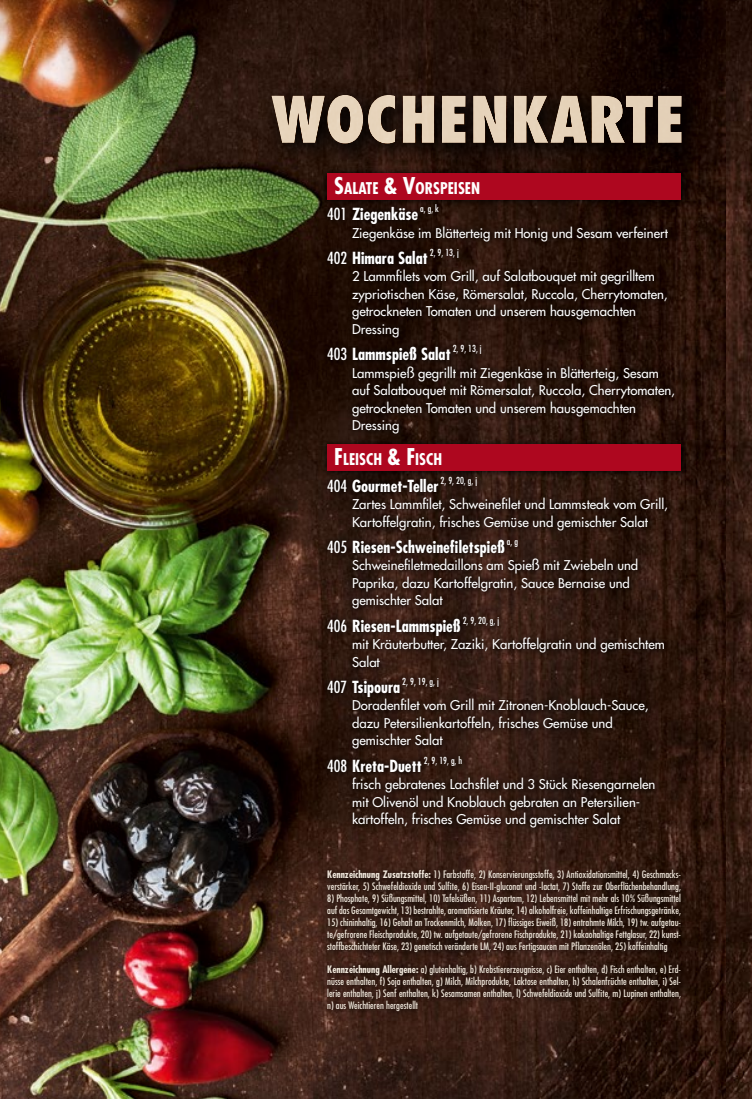
<style>
.page{position:relative;width:752px;height:1099px;background:#fff}
.page>*{position:absolute;margin:0;border:0;box-sizing:border-box;transform-origin:0 0}
.t1{font:800 condensed 62.5px "Futura Std";color:#f0e7db}
.t2{font:700 condensed 16.25px "Futura Std";color:#fff}
.t3{font:700 condensed 15.75px "Futura Std";color:#fff}
.t4{font:500 13.12px/17.5px "Futura Std";color:#fff}
.t5{font:condensed 10px/12px "Futura Std";color:#f0e7db}
.t6{font:condensed 9.5px "Futura Std";color:#fff}
.s1{font-size:22.5px}
.s2{font-weight:400}
.s3{font-weight:700}
</style>
<div class="page">
<img style="left:725px;top:0;width:26px;height:1098px">
<img style="left:0;top:0;width:725px;height:1098px">
<svg style="left:321px;top:168px;width:366px;height:850px;background:#29150d"></svg>
<div style="left:327px;top:173px;width:353px;height:26px;background:#ae071f"></div>
<div style="left:327px;top:445px;width:353px;height:26px;background:#ae071f"></div>
<svg style="left:261px;top:83px;width:444px;height:85px;background:#170a05"></svg>
<h1 class="t1" style="left:271px;top:80px;width:415px">WOCHENKARTE</h1>
<h3 class="t3" style="left:334px;top:178px;width:147px"><span class="s1">S</span>ALATE <span class="s1">&amp; V</span>ORSPEISEN</h3>
<h2 class="t2" style="left:327px;top:204px;width:92px"><span class="s2">401</span> Ziegenkäse</h2>
<p class="t6" style="left:420px;top:203px;width:20px">a, g, k</p>
<h3 class="t4" style="left:352px;top:224px;width:317px">Ziegenkäse im Blätterteig mit Honig und Sesam verfeinert</h3>
<h2 class="t2" style="left:327px;top:248px;width:102px"><span class="s2">402</span> Himara Salat</h2>
<p class="t6" style="left:429px;top:247px;width:30px">2, 9, 13, j</p>
<h3 class="t4" style="left:352px;top:268px;width:317px">2 Lammfilets vom Grill, auf Salatbouquet mit gegrilltem zypriotischen Käse, Römersalat, Ruccola, Cherrytomaten, getrockneten Tomaten und unserem hausgemachten Dressing</h3>
<h2 class="t2" style="left:327px;top:344px;width:125px"><span class="s2">403</span> Lammspieß Salat</h2>
<p class="t6" style="left:452px;top:343px;width:30px">2, 9, 13, j</p>
<h3 class="t4" style="left:352px;top:364px;width:324px">Lammspieß gegrillt mit Ziegenkäse in Blätterteig, Sesam auf Salatbouquet mit Römersalat, Ruccola, Cherrytomaten, getrockneten Tomaten und unserem hausgemachten Dressing</h3>
<h3 class="t3" style="left:334px;top:449px;width:109px"><span class="s1">F</span>LEISCH <span class="s1">&amp; F</span>ISCH</h3>
<h2 class="t2" style="left:327px;top:475px;width:113px"><span class="s2">404</span> Gourmet-Teller</h2>
<p class="t6" style="left:440px;top:474px;width:38px">2, 9, 20, g, j</p>
<h3 class="t4" style="left:352px;top:495px;width:317px">Zartes Lammfilet, Schweinefilet und Lammsteak vom Grill,<br>Kartoffelgratin, frisches Gemüse und gemischter Salat</h3>
<h2 class="t2" style="left:327px;top:536px;width:179px"><span class="s2">405</span> Riesen-Schweinefiletspieß</h2>
<p class="t6" style="left:506px;top:535px;width:13px">a, g</p>
<h3 class="t4" style="left:352px;top:556px;width:287px">Schweinefiletmedaillons am Spieß mit Zwiebeln und<br>Paprika, dazu Kartoffelgratin, Sauce Bernaise und gemischter Salat</h3>
<h2 class="t2" style="left:327px;top:615px;width:135px"><span class="s2">406</span> Riesen-Lammspieß</h2>
<p class="t6" style="left:462px;top:614px;width:38px">2, 9, 20, g, j</p>
<h3 class="t4" style="left:352px;top:635px;width:314px">mit Kräuterbutter, Zaziki, Kartoffelgratin und gemischtem<br>Salat</h3>
<h2 class="t2" style="left:327px;top:676px;width:74px"><span class="s2">407</span> Tsipoura</h2>
<p class="t6" style="left:402px;top:675px;width:38px">2, 9, 19, g, j</p>
<h3 class="t4" style="left:352px;top:696px;width:298px">Doradenfilet vom Grill mit Zitronen-Knoblauch-Sauce, dazu Petersilienkartoffeln, frisches Gemüse und gemischter Salat</h3>
<h2 class="t2" style="left:327px;top:755px;width:96px"><span class="s2">408</span> Kreta-Duett</h2>
<p class="t6" style="left:423px;top:754px;width:40px">2, 9, 19, g, h</p>
<h3 class="t4" style="left:352px;top:775px;width:305px">frisch gebratenes Lachsfilet und 3 Stück Riesengarnelen mit Olivenöl und Knoblauch gebraten an Petersilien&shy;kartoffeln, frisches Gemüse und gemischter Salat</h3>
<p class="t5" style="left:327px;top:868px;width:355px"><span class="s3">Kennzeichnung Zusatzstoffe:</span> 1) Farbstoffe, 2) Konservierungsstoffe, 3) Antioxidationsmittel, 4) Geschmacks&shy;verstärker, 5) Schwefeldioxide und Sulfite, 6) Eisen-II-gluconat und -lactat, 7) Stoffe zur Oberflächenbehandlung,</p>
<p class="t5" style="left:327px;top:892px;width:355px">8) Phosphate, 9) Süßungsmittel, 10) Tafelsüßen, 11) Aspartam, 12) Lebensmittel mit mehr als 10% Süßungsmittel auf das Gesamtgewicht, 13) bestrahlte, aromatisierte Kräuter, 14) alkoholfreie, koffeinhaltige Erfrischungsgetränke,</p>
<p class="t5" style="left:327px;top:916px;width:355px;text-align:justify">15) chininhaltig, 16) Gehalt an Trockenmilch, Molken, 17) flüssiges Eiweiß, 18) entrahmte Milch, 19) tw. aufgetau&shy;te/gefrorene Fleischprodukte, 20) tw. aufgetaute/gefrorene Fischprodukte, 21) kakaohaltige Fettglasur, 22) kunst&shy;stoffbeschichteter Käse, 23) genetisch veränderte LM, 24) aus Fertigsaucen mit Pflanzenölen, 25) koffeinhaltig</p>
<p class="t5" style="left:327px;top:963px;width:355px;text-align:justify"><span class="s3">Kennzeichnung Allergene:</span> a) glutenhaltig, b) Krebstiererzeugnisse, c) Eier enthalten, d) Fisch enthalten, e) Erd&shy;nüsse enthalten, f) Soja enthalten, g) Milch, Milchprodukte, Laktose enthalten, h) Schalenfrüchte enthalten, i) Sel&shy;lerie enthalten, j) Senf enthalten, k) Sesamsamen enthalten, l) Schwefeldioxide und Sulfite, m) Lupinen enthalten, n) aus Weichtieren hergestellt</p>
</div>
